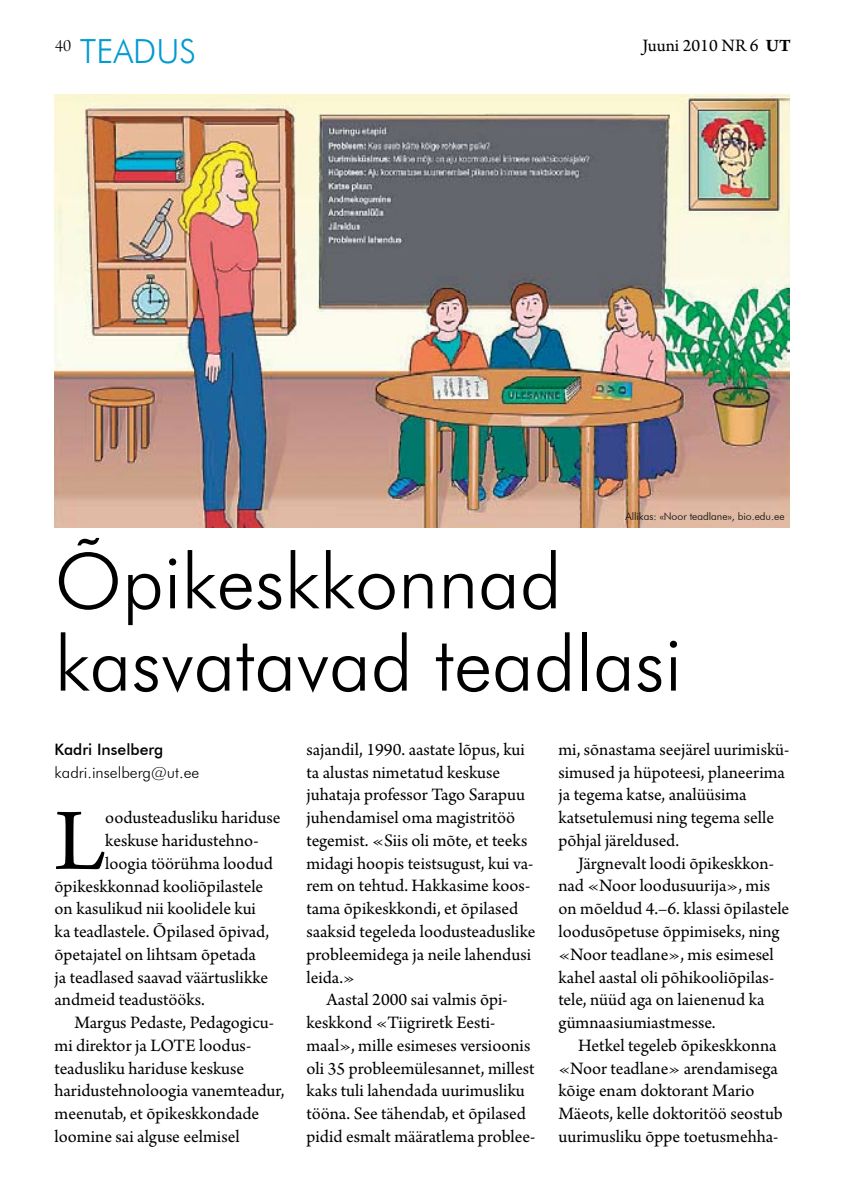
<style>
.page{position:relative;width:844px;height:1191px;background:#fff}
.page>*{position:absolute;margin:0;border:0;box-sizing:border-box;transform-origin:0 0}
.t1{font:92.05px "Arno Pro";color:#000}
.t2{font:300 77px/82.2px "Futura BT";color:#000}
.t3{font:300 33.25px "Futura BT";color:#009bd0}
.t4{font:18.38px/22.8px "Arno Pro";color:#000}
.t5{font:18.38px "Arno Pro Light Display";color:#000}
.t6{font:300 15.75px "Futura BT";color:#000}
.t7{font:500 15.75px "Futura BT";color:#000}
.t8{font:300 10.5px "Futura BT";color:#000}
.s1{font-weight:700}
</style>
<div class="page">
<img style="left:55px;top:94px;width:734px;height:433px">
<h3 class="t3" style="left:80px;top:31px;width:118px">teadus</h3>
<p class="t5" style="left:55px;top:35px;width:18px">40</p>
<p class="t4" style="left:642px;top:35px;width:150px">Juuni 2010 nr 6 <span class="s1">UT</span></p>
<p class="t8" style="left:625px;top:510px;width:161px">Allikas: «Noor teadlane», bio.edu.ee</p>
<h2 class="t2" style="left:55px;top:539px;width:629px">Õpikeskkonnad kasvatavad teadlasi</h2>
<p class="t7" style="left:55px;top:739px;width:110px">Kadri I nselberg</p>
<p class="t6" style="left:55px;top:762px;width:146px">kadri.inselberg@ut.ee</p>
<h1 class="t1" style="left:55px;top:788px;width:52px">L</h1>
<p class="t4" style="left:105px;top:807px;width:177px">oodusteadusliku hariduse</p>
<p class="t4" style="left:105px;top:830px;width:155px">keskuse haridustehno-</p>
<p class="t4" style="left:105px;top:852px;width:169px">loogia töörühma loodud</p>
<p class="t4" style="left:55px;top:875px;width:210px">õpikeskkonnad kooliõpilastele</p>
<p class="t4" style="left:55px;top:898px;width:203px">on kasulikud nii koolidele kui</p>
<p class="t4" style="left:55px;top:921px;width:216px">ka teadlastele. Õpilased õpivad,</p>
<p class="t4" style="left:55px;top:944px;width:203px">õpetajatel on lihtsam õpetada</p>
<p class="t4" style="left:55px;top:966px;width:215px">ja teadlased saavad väärtuslikke</p>
<p class="t4" style="left:55px;top:989px;width:152px">andmeid teadustööks.</p>
<p class="t4" style="left:74px;top:1012px;width:201px">Margus Pedaste, Pedagogicu-</p>
<p class="t4" style="left:55px;top:1035px;width:198px">mi direktor ja LOTE loodus-</p>
<p class="t4" style="left:55px;top:1057px;width:191px">teadusliku hariduse keskuse</p>
<p class="t4" style="left:55px;top:1080px;width:231px">haridustehnoloogia vanemteadur,</p>
<p class="t4" style="left:55px;top:1103px;width:206px">meenutab, et õpikeskkondade</p>
<p class="t4" style="left:55px;top:1126px;width:186px">loomine sai alguse eelmisel</p>
<p class="t4" style="left:306px;top:739px;width:220px">sajandil, 1990. aastate lõpus, kui</p>
<p class="t4" style="left:306px;top:761px;width:195px">ta alustas nimetatud keskuse</p>
<p class="t4" style="left:306px;top:784px;width:220px">juhataja professor Tago Sarapuu</p>
<p class="t4" style="left:306px;top:807px;width:210px">juhendamisel oma magistritöö</p>
<p class="t4" style="left:306px;top:830px;width:222px">tegemist. «Siis oli mõte, et teeks</p>
<p class="t4" style="left:306px;top:852px;width:228px">midagi hoopis teistsugust, kui va-</p>
<p class="t4" style="left:306px;top:875px;width:225px">rem on tehtud. Hakkasime koos-</p>
<p class="t4" style="left:306px;top:898px;width:213px">tama õpikeskkondi, et õpilased</p>
<p class="t4" style="left:306px;top:921px;width:230px">saaksid tegeleda loodusteaduslike</p>
<p class="t4" style="left:306px;top:944px;width:226px">probleemidega ja neile lahendusi</p>
<p class="t4" style="left:306px;top:966px;width:50px">leida.»</p>
<p class="t4" style="left:326px;top:989px;width:183px">Aastal 2000 sai valmis õpi-</p>
<p class="t4" style="left:306px;top:1012px;width:190px">keskkond «Tiigriretk Eesti-</p>
<p class="t4" style="left:306px;top:1035px;width:225px">maal», mille esimeses versioonis</p>
<p class="t4" style="left:306px;top:1057px;width:229px">oli 35 probleemülesannet, millest</p>
<p class="t4" style="left:306px;top:1080px;width:220px">kaks tuli lahendada uurimusliku</p>
<p class="t4" style="left:306px;top:1103px;width:221px">tööna. See tähendab, et õpilased</p>
<p class="t4" style="left:306px;top:1126px;width:230px">pidid esmalt määratlema problee-</p>
<p class="t4" style="left:558px;top:739px;width:232px">mi, sõnastama seejärel uurimiskü&shy;simused ja hüpoteesi, planeerima ja tegema katse, analüüsima katsetulemusi ning tegema selle põhjal järeldused.</p>
<p class="t4" style="left:558px;top:852px;width:232px;text-indent:20px">Järgnevalt loodi õpikeskkon&shy;nad «Noor loodusuurija», mis on mõeldud 4.–6. klassi õpilastele loodusõpetuse õppimiseks, ning «Noor teadlane», mis esimesel kahel aastal oli põhikooliõpilas&shy;tele, nüüd aga on laienenud ka gümnaasiumiastmesse.</p>
<p class="t4" style="left:558px;top:1035px;width:226px;text-indent:20px">Hetkel tegeleb õpikeskkonna «Noor teadlane» arendamisega kõige enam doktorant Mario<br>Mäeots, kelle doktoritöö seostub uurimusliku õppe toetusmehha-</p>
</div>
